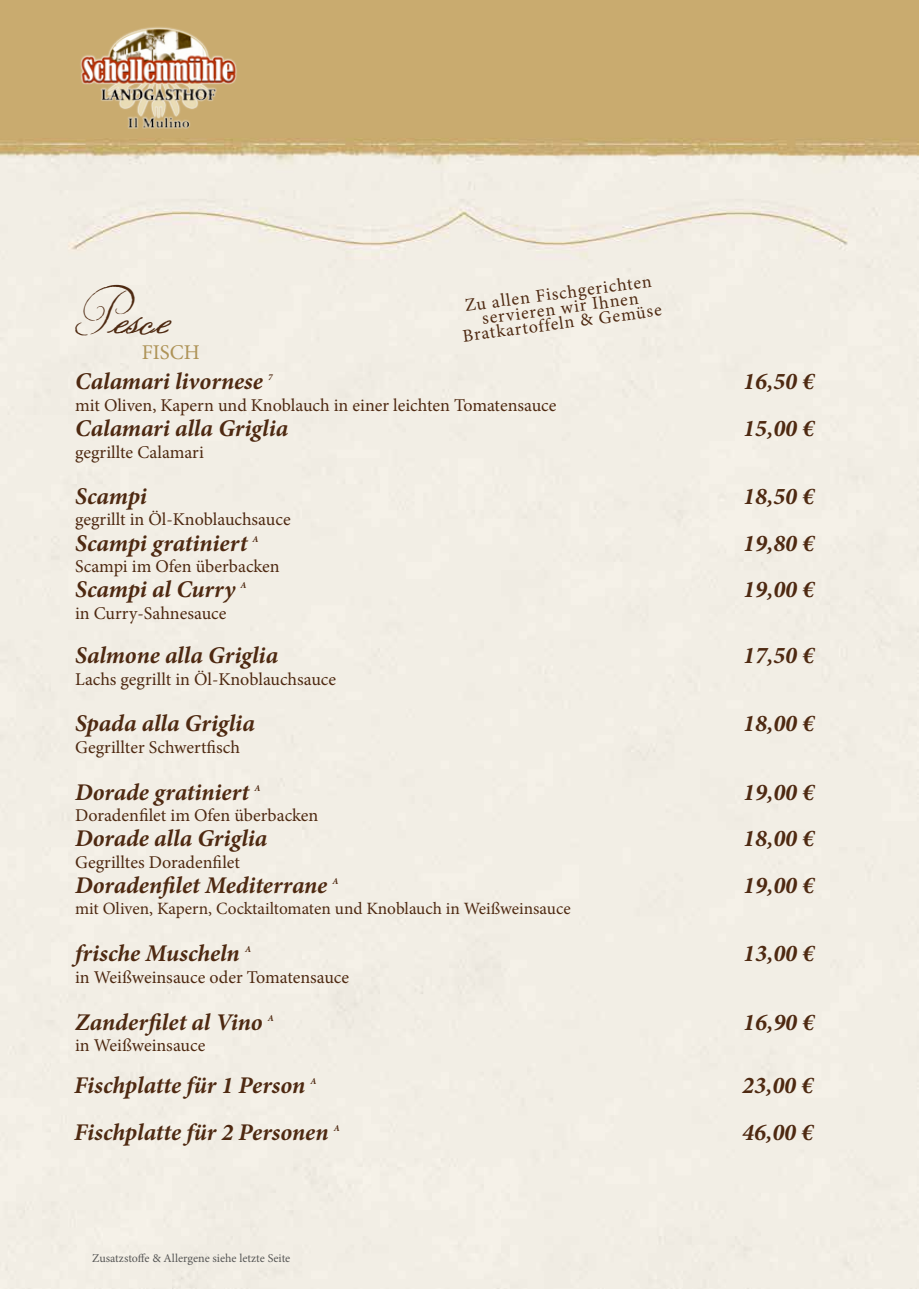
<style>
.page{position:relative;width:919px;height:1289px;background:#fff}
.page>*{position:absolute;margin:0;border:0;box-sizing:border-box;transform-origin:0 0}
.t1{font:45px "Volutes";color:#4e2911}
.t2{font:italic 700 24px "Minion Pro";color:#4e2911}
.t3{font:21px "Minion Pro";color:#ae9357}
.t4{font:18px/15px "Minion Pro";color:#4e2911;text-align:center}
.t5{font:17.25px "Minion Pro";letter-spacing:-.005em;color:#4e2911}
.t6{font:12px "Minion Pro";color:#575756}
.t7{font:italic 700 9px "Minion Pro";color:#4e2911}
</style>
<div class="page">
<img style="left:0;top:0;width:918px;height:1288px">
<img style="left:78px;top:27px;width:160px;height:106px">
<p class="t4" style="left:458px;top:298px;width:202px;rotate:-7deg">Zu allen Fischgerichten servieren wir Ihnen<br>Bratkartoffeln &amp; Gemüse</p>
<h1 class="t1" style="left:74px;top:291px;width:95px">Pesce</h1>
<p class="t3" style="left:142px;top:338px;width:60px">FISCH</p>
<h2 class="t2" style="left:75px;top:364px;width:189px">Calamari livornese</h2>
<p class="t7" style="left:268px;top:371px;width:6px">7</p>
<p class="t4" style="left:75px;top:397px;width:483px">mit Oliven, Kapern und Knoblauch in einer leichten Tomatensauce</p>
<h2 class="t2" style="left:75px;top:411px;width:215px">Calamari alla Griglia</h2>
<p class="t4" style="left:75px;top:444px;width:130px">gegrillte Calamari</p>
<h2 class="t2" style="left:75px;top:479px;width:73px">Scampi</h2>
<p class="t4" style="left:75px;top:512px;width:217px">gegrillt in Öl-Knoblauchsauce</p>
<h2 class="t2" style="left:75px;top:526px;width:174px">Scampi gratiniert</h2>
<p class="t7" style="left:252px;top:532px;width:8px">A</p>
<p class="t4" style="left:75px;top:559px;width:206px">Scampi im Ofen überbacken</p>
<h2 class="t2" style="left:75px;top:572px;width:162px">Scampi al Curry</h2>
<p class="t7" style="left:241px;top:579px;width:8px">A</p>
<p class="t4" style="left:75px;top:605px;width:153px">in Curry-Sahnesauce</p>
<h2 class="t2" style="left:75px;top:638px;width:204px">Salmone alla Griglia</h2>
<p class="t4" style="left:75px;top:671px;width:262px">Lachs gegrillt in Öl-Knoblauchsauce</p>
<h2 class="t2" style="left:75px;top:706px;width:181px">Spada alla Griglia</h2>
<p class="t4" style="left:75px;top:739px;width:166px">Gegrillter Schwertfisch</p>
<h2 class="t2" style="left:75px;top:774px;width:176px">Dorade gratiniert</h2>
<p class="t7" style="left:254px;top:781px;width:8px">A</p>
<p class="t4" style="left:75px;top:808px;width:245px">Doradenfilet im Ofen überbacken</p>
<h2 class="t2" style="left:75px;top:821px;width:194px">Dorade alla Griglia</h2>
<p class="t4" style="left:75px;top:854px;width:166px">Gegrilltes Doradenfilet</p>
<h2 class="t2" style="left:75px;top:868px;width:254px">Doradenfilet Mediterrane</h2>
<p class="t7" style="left:332px;top:875px;width:8px">A</p>
<p class="t5" style="left:75px;top:897px;width:497px">mit Oliven, Kapern, Cocktailtomaten und Knoblauch in Weißweinsauce</p>
<h2 class="t2" style="left:75px;top:936px;width:166px">frische Muscheln</h2>
<p class="t7" style="left:245px;top:943px;width:8px">A</p>
<p class="t4" style="left:75px;top:969px;width:275px">in Weißweinsauce oder Tomatensauce</p>
<h2 class="t2" style="left:75px;top:1004px;width:189px">Zanderfilet al Vino</h2>
<p class="t7" style="left:268px;top:1011px;width:8px">A</p>
<p class="t4" style="left:75px;top:1038px;width:132px">in Weißweinsauce</p>
<h2 class="t2" style="left:743px;top:364px;width:72px">16,50 €</h2>
<h2 class="t2" style="left:743px;top:411px;width:72px">15,00 €</h2>
<h2 class="t2" style="left:743px;top:479px;width:72px">18,50 €</h2>
<h2 class="t2" style="left:743px;top:526px;width:72px">19,80 €</h2>
<h2 class="t2" style="left:743px;top:572px;width:72px">19,00 €</h2>
<h2 class="t2" style="left:743px;top:638px;width:72px">17,50 €</h2>
<h2 class="t2" style="left:743px;top:706px;width:72px">18,00 €</h2>
<h2 class="t2" style="left:743px;top:774px;width:72px">19,00 €</h2>
<h2 class="t2" style="left:743px;top:821px;width:72px">18,00 €</h2>
<h2 class="t2" style="left:743px;top:868px;width:72px">19,00 €</h2>
<h2 class="t2" style="left:743px;top:936px;width:72px">13,00 €</h2>
<h2 class="t2" style="left:743px;top:1004px;width:72px">16,90 €</h2>
<h2 class="t2" style="left:74px;top:1068px;width:233px">Fischplatte für 1 Person</h2>
<p class="t7" style="left:310px;top:1074px;width:8px">A</p>
<h2 class="t2" style="left:742px;top:1068px;width:72px">23,00 €</h2>
<h2 class="t2" style="left:74px;top:1114px;width:256px">Fischplatte für 2 Personen</h2>
<p class="t7" style="left:334px;top:1121px;width:8px">A</p>
<h2 class="t2" style="left:742px;top:1114px;width:72px">46,00 €</h2>
<p class="t6" style="left:92px;top:1250px;width:199px">Zusatzstoffe &amp; Allergene siehe letzte Seite</p>
</div>
